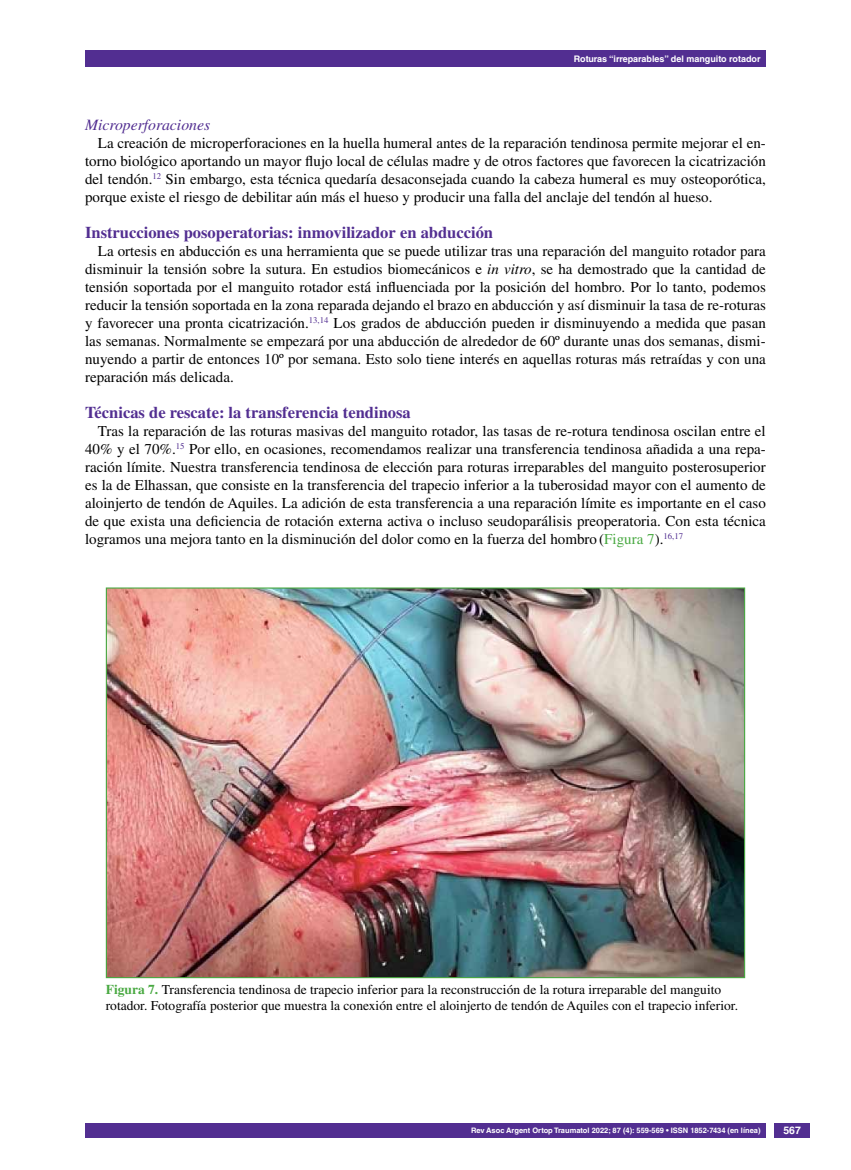
<style>
.page{position:relative;width:851px;height:1170px;background:#fff}
.page>*{position:absolute;margin:0;border:0;box-sizing:border-box;transform-origin:0 0}
.t1{font:700 16.5px "Times LT Std";color:#522e91}
.t2{font:italic 15.75px "Times LT Std";color:#522e91}
.t3{font:15px/18px "Times LT Std";color:#000;text-align:justify}
.t4{font:13.5px/16.2px "Times LT Std";color:#000}
.t5{font:700 10.5px "Helvetica LT Std";color:#fff}
.t6{font:700 9px "Helvetica LT Std";color:#fff}
.t7{font:700 7.5px "Helvetica LT Std";color:#fff}
.s1{font-style:italic}
.s2{color:#49a942}
.s3{font-weight:700;color:#49a942}
</style>
<div class="page">
<div style="left:85px;top:50px;width:680px;height:17px;background:#522e91"></div>
<div style="left:85px;top:1123px;width:680px;height:14px;background:#522e91"></div>
<div style="left:774px;top:1123px;width:35px;height:14px;background:#522e91"></div>
<img style="left:108px;top:589px;width:635px;height:387px">
<p class="t6" style="left:573px;top:53px;width:188px">Roturas “irreparables” del manguito rotador</p>
<p class="t2" style="left:85px;top:116px;width:127px">Microperforaciones</p>
<p class="t3" style="left:85px;top:134px;width:682px;text-indent:13px">La creación de microperforaciones en la huella humeral antes de la reparación tendinosa permite mejorar el en&shy;torno biológico aportando un mayor flujo local de células madre y de otros factores que favorecen la cicatrización del tendón.<sup>12</sup> Sin embargo, esta técnica quedaría desaconsejada cuando la cabeza humeral es muy osteoporótica, porque existe el riesgo de debilitar aún más el hueso y producir una falla del anclaje del tendón al hueso.</p>
<p class="t1" style="left:85px;top:222px;width:409px">Instrucciones posoperatorias: inmovilizador en abducción</p>
<p class="t3" style="left:85px;top:242px;width:682px;text-indent:13px">La ortesis en abducción es una herramienta que se puede utilizar tras una reparación del manguito rotador para disminuir la tensión sobre la sutura. En estudios biomecánicos e <span class="s1">in vitro</span>, se ha demostrado que la cantidad de tensión soportada por el manguito rotador está influenciada por la posición del hombro. Por lo tanto, podemos reducir la tensión soportada en la zona reparada dejando el brazo en abducción y así disminuir la tasa de re-roturas y favorecer una pronta cicatrización.<sup>13,14</sup> Los grados de abducción pueden ir disminuyendo a medida que pasan las semanas. Normalmente se empezará por una abducción de alrededor de 60º durante unas dos semanas, dismi&shy;nuyendo a partir de entonces 10º por semana. Esto solo tiene interés en aquellas roturas más retraídas y con una reparación más delicada.</p>
<p class="t1" style="left:85px;top:402px;width:327px">Técnicas de rescate: la transferencia tendinosa</p>
<p class="t3" style="left:85px;top:422px;width:682px;text-indent:13px">Tras la reparación de las roturas masivas del manguito rotador, las tasas de re-rotura tendinosa oscilan entre el 40% y el 70%.<sup>15</sup> Por ello, en ocasiones, recomendamos realizar una transferencia tendinosa añadida a una repa&shy;ración límite. Nuestra transferencia tendinosa de elección para roturas irreparables del manguito posterosuperior es la de Elhassan, que consiste en la transferencia del trapecio inferior a la tuberosidad mayor con el aumento de aloinjerto de tendón de Aquiles. La adición de esta transferencia a una reparación límite es importante en el caso de que exista una deficiencia de rotación externa activa o incluso seudoparálisis preoperatoria. Con esta técnica logramos una mejora tanto en la disminución del dolor como en la fuerza del hombro (<span class="s2">Figura 7</span>).<sup>16,17</sup></p>
<p class="t4" style="left:106px;top:981px;width:633px"><span class="s3">Figura 7.</span> Transferencia tendinosa de trapecio inferior para la reconstrucción de la rotura irreparable del manguito rotador. Fotografía posterior que muestra la conexión entre el aloinjerto de tendón de Aquiles con el trapecio inferior.</p>
<p class="t7" style="left:471px;top:1125px;width:291px">Rev Asoc Argent Ortop Traumatol 2022; 87 (4): 559-569 • ISSN 1852-7434 (en línea)</p>
<p class="t5" style="left:783px;top:1124px;width:19px">567</p>
</div>
